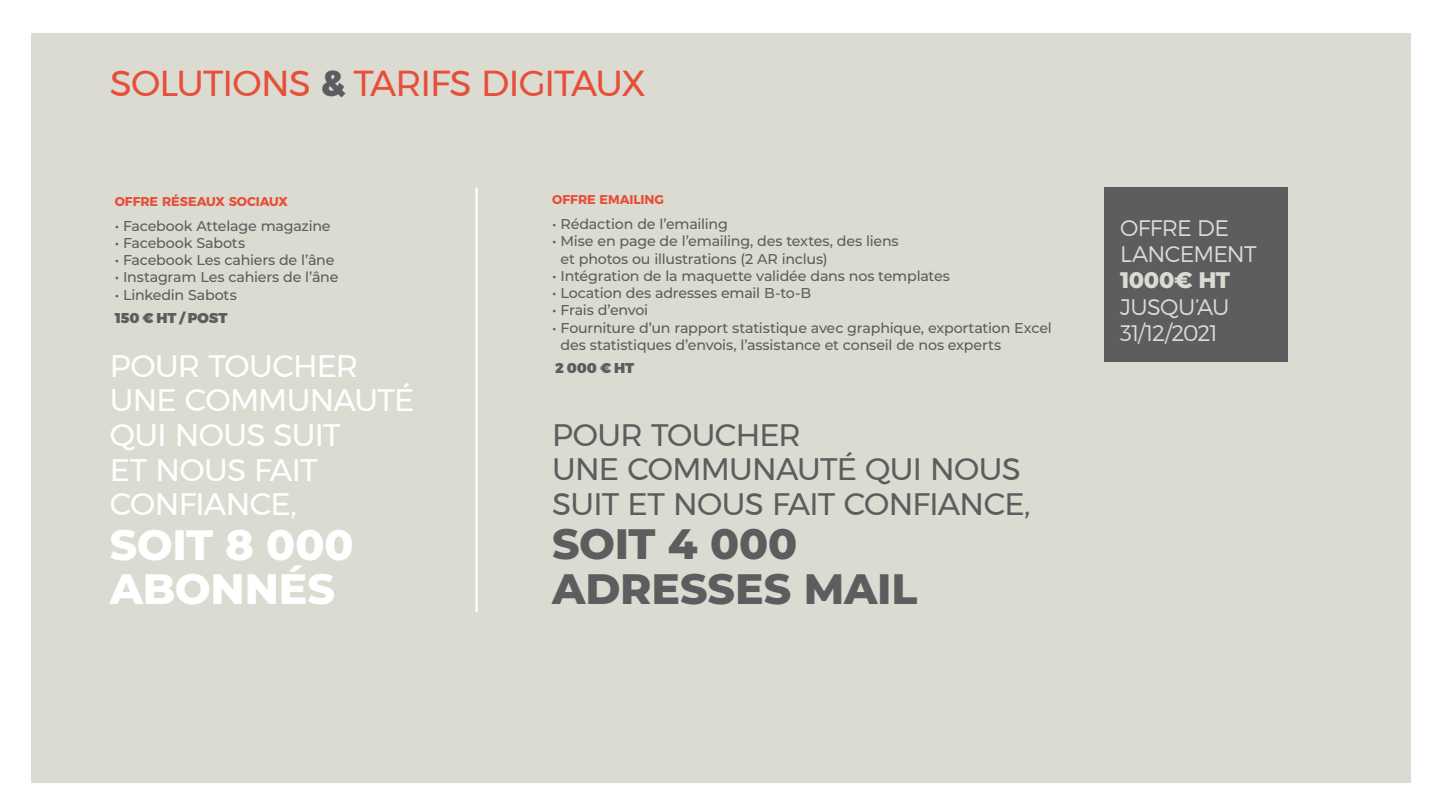
<style>
.page{position:relative;width:1440px;height:810px;background:#fff}
.page>*{position:absolute;margin:0;border:0;box-sizing:border-box;transform-origin:0 0}
.t1{font:800 42.53px/44.3px "Montserrat";letter-spacing:-.005em;color:#5d5d5f}
.t2{font:800 42.53px/44.3px "Montserrat";letter-spacing:-.005em;color:#fff}
.t3{font:36px "Montserrat";letter-spacing:-.025em;color:#e74f3a}
.t4{font:30.97px/34.7px "Montserrat";letter-spacing:-.025em;color:#fff}
.t5{font:30.97px/34.7px "Montserrat";letter-spacing:-.025em;color:#5d5d5f}
.t6{font:300 22.5px/26.2px "Montserrat";letter-spacing:-.035em;color:#dcdbd2}
.t7{font:800 22.5px "Montserrat";letter-spacing:-.015em;color:#dcdbd2}
.t8{font:500 14.25px/17.2px "Montserrat";letter-spacing:-.015em;color:#5d5d5f}
.t9{font:900 14.25px "Montserrat";letter-spacing:-.01em;color:#5d5d5f}
.t10{font:700 12.75px "Montserrat";letter-spacing:-.005em;color:#e74f3a}
.s1{font-weight:900;color:#5d5d5f}
</style>
<div class="page">
<div style="left:31px;top:33px;width:1380px;height:750px;background:#dcdbd2"></div>
<div style="left:1104px;top:187px;width:184px;height:175px;background:#5d5d5f"></div>
<hr style="left:476px;top:188px;width:2px;height:424px;background:#fff">
<h2 class="t3" style="left:110px;top:55px;width:538px">SOLUTIONS <span class="s1">&amp;</span> TARIFS DIGITAUX</h2>
<p class="t10" style="left:115px;top:191px;width:175px">OFFRE RÉSEAUX SOCIAUX</p>
<p class="t8" style="left:115px;top:216px;width:217px">• Facebook Attelage magazine</p>
<p class="t8" style="left:115px;top:234px;width:132px">• Facebook Sabots</p>
<p class="t8" style="left:115px;top:251px;width:221px">• Facebook Les cahiers de l’âne</p>
<p class="t8" style="left:115px;top:268px;width:225px">• Instagram Les cahiers de l’âne</p>
<p class="t8" style="left:115px;top:285px;width:124px">• Linkedin Sabots</p>
<p class="t9" style="left:115px;top:309px;width:114px">150 € HT / POST</p>
<h3 class="t4" style="left:110px;top:348px;width:306px">POUR TOUCHER<br>UNE COMMUNAUTÉ<br>QUI NOUS SUIT<br>ET NOUS FAIT<br>CONFIANCE,</h3>
<h1 class="t2" style="left:110px;top:520px;width:245px">SOIT 8 000<br>ABONNÉS</h1>
<p class="t10" style="left:552px;top:189px;width:113px">OFFRE EMAILING</p>
<p class="t8" style="left:552px;top:215px;width:177px">• Rédaction de l’emailing</p>
<p class="t8" style="left:561px;top:232px;width:340px;text-indent:-8px">• Mise en page de l’emailing, des textes, des liens et photos ou illustrations (2 AR inclus)</p>
<p class="t8" style="left:552px;top:267px;width:399px">• Intégration de la maquette validée dans nos templates</p>
<p class="t8" style="left:552px;top:284px;width:261px">• Location des adresses email B-to-B</p>
<p class="t8" style="left:552px;top:301px;width:98px">• Frais d’envoi</p>
<p class="t8" style="left:561px;top:318px;width:493px;text-indent:-8px">• Fourniture d’un rapport statistique avec graphique, exportation Excel des statistiques d’envois, l’assistance et conseil de nos experts</p>
<p class="t9" style="left:555px;top:359px;width:80px">2 000 € HT</p>
<h3 class="t5" style="left:552px;top:417px;width:480px">POUR TOUCHER<br>UNE COMMUNAUTÉ QUI NOUS<br>SUIT ET NOUS FAIT CONFIANCE,</h3>
<h1 class="t1" style="left:552px;top:520px;width:367px">SOIT 4 000<br>ADRESSES MAIL</h1>
<h3 class="t6" style="left:1120px;top:214px;width:138px">OFFRE DE<br>LANCEMENT</h3>
<h3 class="t7" style="left:1120px;top:264px;width:112px">1000€ HT</h3>
<h3 class="t6" style="left:1120px;top:293px;width:111px">JUSQU’AU<br>31/12/2021</h3>
</div>
